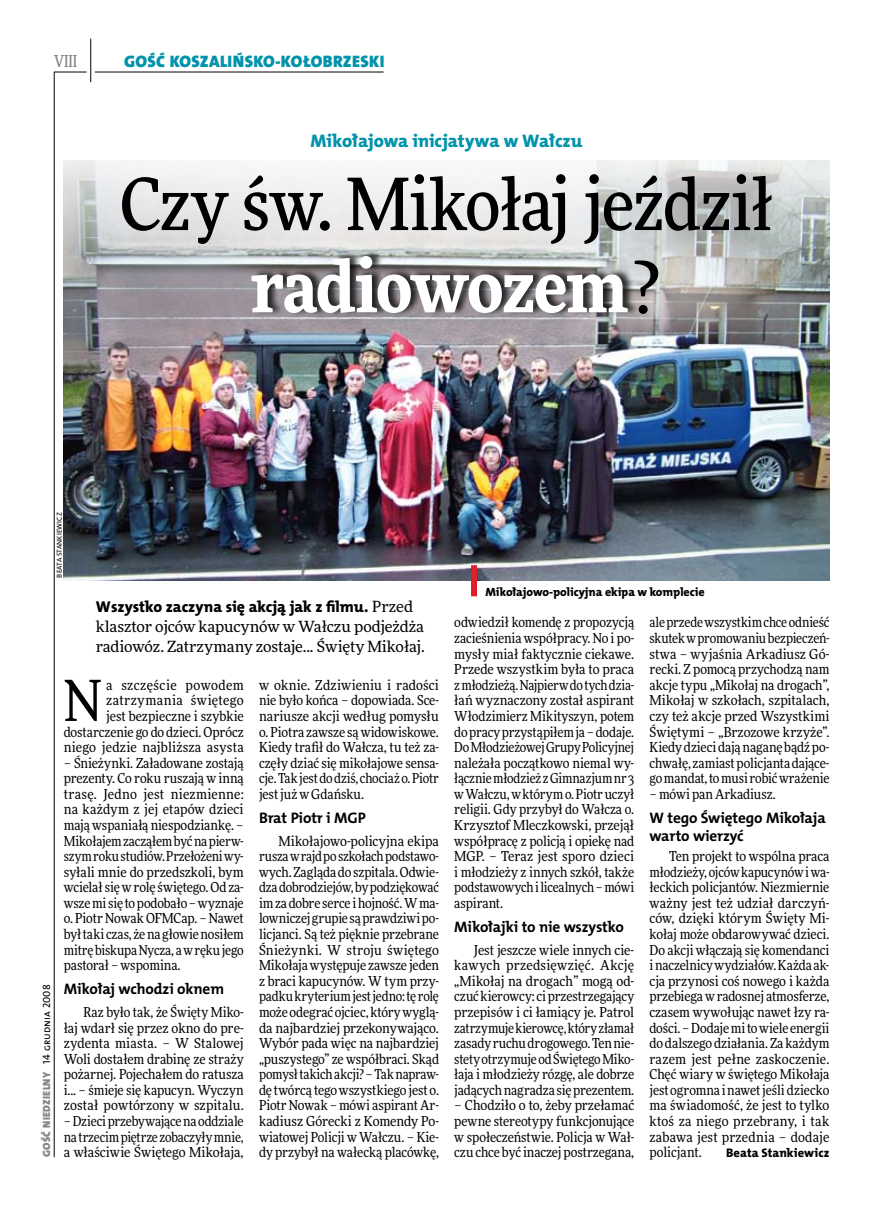
<style>
.page{position:relative;width:872px;height:1221px;background:#fff}
.page>*{position:absolute;margin:0;border:0;box-sizing:border-box;transform-origin:0 0}
.t1{font:500 72px "Freeday Narrow";letter-spacing:-.02em;color:#000}
.t2{font:900 72px "Freeday Narrow";letter-spacing:-.02em;color:#fff}
.t3{font:56.7px "Freeday Narrow News";color:#000}
.t4{font:18.3px "The Mix HP8 Ex Bld";letter-spacing:.005em;color:#0093aa}
.t5{font:16.65px "The Mix HP9 Blk";letter-spacing:.02em;color:#0093aa}
.t6{font:500 16.5px "Freeday Narrow";color:#858486;scale:.9 1}
.t7{font:15.75px "The Mix HP8 Ex Bld";letter-spacing:-.005em;color:#000}
.t8{font:15.45px/20.4px "Freeday News";letter-spacing:-.01em;color:#000}
.t9{font:15.3px/17.7px "The Mix HP7 Bld";letter-spacing:-.01em;color:#000}
.t10{font:13.8px/15.6px "Freeday Narrow News";letter-spacing:-.005em;color:#000;text-align:justify}
.t11{font:12.45px "The Mix HP8 Ex Bld";letter-spacing:.005em;color:#000}
.t12{font:12px "The Mix HP8 Ex Bld";letter-spacing:-.005em;color:#000}
.t13{font:10.5px "The Mix HP9 Blk";letter-spacing:.025em;color:#858486}
.t14{font:7.2px "The Mix HP5 Plain";letter-spacing:.005em;color:#000}
.s1{font-weight:500;color:#000}
.s2{font-family:"The Mix HP5 Plain";color:#000}
.s3{font-family:"Freeday News";font-size:15.45px}
</style>
<div class="page">
<hr style="left:54px;top:72px;width:1px;height:1085px;background:#000">
<hr style="left:90px;top:39px;width:1px;height:43px;background:#000">
<hr style="left:54px;top:72px;width:33px;height:1px;background:#000">
<hr style="left:95px;top:72px;width:289px;height:1px;background:#000">
<img style="left:64px;top:160px;width:765px;height:420px">
<div style="left:471px;top:565px;width:6px;height:31px;background:#df1f2a"></div>
<div style="left:252px;top:249px;width:489px;height:106px;background:#000;opacity:.75"></div>
<p class="t6" style="left:54px;top:50px;width:27px">VIII</p>
<p class="t5" style="left:124px;top:50px;width:262px">GOŚĆ KOSZALIŃSKO-KOŁOBRZESKI</p>
<h3 class="t4" style="left:310px;top:129px;width:273px">Mikołajowa inicjatywa w Wałczu</h3>
<h1 class="t1" style="left:120px;top:159px;width:654px">Czy św. Mikołaj jeździł</h1>
<p class="t14" style="left:55px;top:577px;width:67px;rotate:-90deg">beata stankiewicz</p>
<h1 class="t2" style="left:250px;top:239px;width:410px">radiowozem<span class="s1">?</span></h1>
<p class="t13" style="left:40px;top:1156px;width:174px;rotate:-90deg">GOŚĆ NIEDZIELNY <span class="s2">14 grudnia 2008</span></p>
<p class="t7" style="left:96px;top:596px;width:318px">Wszystko zaczyna się akcją jak z filmu. <span class="s3">Przed</span></p>
<p class="t8" style="left:96px;top:616px;width:330px">klasztor ojców kapucynów w Wałczu podjeżdża radiowóz. Zatrzymany zostaje... Święty Mikołaj.</p>
<p class="t10" style="left:64px;top:677px;width:181px;text-align:right">a szczęście powodem zatrzymania świętego<br>jest bezpieczne i szybkie dostarczenie go do dzieci. Oprócz niego jedzie najbliższa asysta</p>
<p class="t10" style="left:64px;top:754px;width:181px">– Śnieżynki. Załadowane zostają prezenty. Co roku ruszają w inną trasę. Jedno jest niezmienne: na każdym z jej etapów dzieci mają wspaniałą niespodziankę. – Mikołajem zacząłem być napierw&shy;szym roku studiów. Przełożeni wy&shy;syłali mnie do przedszkoli, bym wcielał się w rolę świętego. Od za&shy;wsze misię topodobało – wyznaje o. Piotr Nowak OFMCap. – Nawet był taki czas, żena głowie nosiłem mitrę biskupa Nycza, awręku jego pastorał – wspomina.</p>
<p class="t9" style="left:64px;top:980px;width:162px">Mikołaj wchodzi oknem</p>
<p class="t10" style="left:64px;top:1004px;width:181px;text-indent:20px">Raz było tak, że Święty Miko&shy;łaj wdarł się przez okno do pre&shy;zydenta miasta. – W Stalowej Woli dostałem drabinę ze straży pożarnej. Pojechałem do ratusza i... – śmieje się kapucyn. Wyczyn został powtórzony w szpitalu.</p>
<p class="t10" style="left:64px;top:1112px;width:181px">– Dzieci przebywające naoddziale natrzecim piętrze zobaczyły mnie, a właściwie Świętego Mikołaja,</p>
<h2 class="t3" style="left:64px;top:665px;width:40px">N</h2>
<p class="t10" style="left:259px;top:677px;width:181px">w oknie. Zdziwieniu i radości nie było końca – dopowiada. Sce&shy;nariusze akcji według pomysłu o. Piotra zawsze są widowiskowe.<br>Kiedy trafił do Wałcza, tu też za&shy;częły dziać się mikołajowe sensa&shy;cje. Tak jestdodziś, chociaż o. Piotr jestjuż w Gdańsku.</p>
<p class="t9" style="left:259px;top:809px;width:108px">Brat Piotr i MGP</p>
<p class="t10" style="left:259px;top:832px;width:181px;text-indent:20px">Mikołajowo-policyjna ekipa rusza wrajd poszkołach podstawo&shy;wych. Zagląda do szpitala. Odwie&shy;dza dobrodziejów, by podziękować im zadobre serce ihojność. Wma&shy;lowniczej grupie sąprawdziwi po&shy;licjanci. Są też pięknie przebrane Śnieżynki. W stroju świętego Mikołaja występuje zawsze jeden z braci kapucynów. W tym przy&shy;padku kryterium jestjedno: tę rolę może odegrać ojciec, który wyglą&shy;da najbardziej przekonywająco.<br>Wybór pada więc na najbardziej „puszystego” ze współbraci. Skąd pomysł takich akcji? – Tak napraw&shy;dę twórcą tego wszystkiego jest o.<br>Piotr Nowak – mówi aspirant Ar&shy;kadiusz Górecki z Komendy Po&shy;wiatowej Policji w Wałczu. – Kie&shy;dy przybył na wałecką placówkę,</p>
<p class="t12" style="left:485px;top:584px;width:221px">Mikołajowo-policyjna ekipa w komplecie</p>
<p class="t10" style="left:454px;top:614px;width:181px">odwiedził komendę z propozycją zacieśnienia współpracy. No i po&shy;mysły miał faktycznie ciekawe.<br>Przede wszystkim była to praca zmłodzieżą. Najpierw dotych dzia&shy;łań wyznaczony został aspirant Włodzimierz Mikityszyn, potem dopracy przystąpiłem ja– dodaje.<br>DoMłodzieżowej Grupy Policyjnej należała początkowo niemal wy&shy;łącznie młodzież zGimnazjum nr 3 wWałczu, wktórym o. Piotr uczył religii. Gdy przybył do Wałcza o.<br>Krzysztof Mleczkowski, przejął współpracę z policją i opiekę nad MGP. – Teraz jest sporo dzieci i młodzieży z innych szkół, także podstawowych ilicealnych – mówi aspirant.</p>
<p class="t9" style="left:454px;top:918px;width:171px">Mikołajki to nie wszystko</p>
<p class="t10" style="left:454px;top:941px;width:181px;text-indent:20px">Jest jeszcze wiele innych cie&shy;kawych przedsięwzięć. Akcję „Mikołaj na drogach” mogą od&shy;czuć kierowcy: ci przestrzegający przepisów i ci łamiący je. Patrol zatrzymuje kierowcę, który złamał zasady ruchu drogowego. Ten nie&shy;stety otrzymuje odŚwiętego Miko&shy;łaja i młodzieży rózgę, ale dobrze jadących nagradza się prezentem.</p>
<p class="t10" style="left:454px;top:1097px;width:181px">– Chodziło o to, żeby przełamać pewne stereotypy funkcjonujące w społeczeństwie. Policja w Wał&shy;czu chce być inaczej postrzegana,</p>
<p class="t10" style="left:649px;top:614px;width:181px">aleprzede wszystkim chce odnieść skutek wpromowaniu bezpieczeń&shy;stwa – wyjaśnia Arkadiusz Gó&shy;recki. Z pomocą przychodzą nam akcje typu „Mikołaj na drogach”, Mikołaj w szkołach, szpitalach, czy też akcje przed Wszystkimi Świętymi – „Brzozowe krzyże”.<br>Kiedy dzieci dają naganę bądź po&shy;chwałę, zamiast policjanta dające&shy;go mandat, tomusi robić wrażenie</p>
<p class="t10" style="left:649px;top:786px;width:128px">– mówi pan Arkadiusz.</p>
<p class="t9" style="left:649px;top:809px;width:178px">W tego Świętego Mikołaja warto wierzyć</p>
<p class="t10" style="left:649px;top:848px;width:181px;text-indent:20px">Ten projekt to wspólna praca młodzieży, ojców kapucynów iwa&shy;łeckich policjantów. Niezmiernie ważny jest też udział darczyń&shy;ców, dzięki którym Święty Mi&shy;kołaj może obdarowywać dzieci.<br>Do akcji włączają się komendanci inaczelnicy wydziałów. Każda ak&shy;cja przynosi coś nowego i każda przebiega w radosnej atmosferze, czasem wywołując nawet łzy ra&shy;dości. – Dodaje mitowiele energii do dalszego działania. Za każdym razem jest pełne zaskoczenie.<br>Chęć wiary w świętego Mikołaja jest ogromna inawet jeśli dziecko ma świadomość, że jest to tylko ktoś za niego przebrany, i tak zabawa jest przednia – dodaje policjant.</p>
<p class="t11" style="left:726px;top:1144px;width:105px">Beata Stankiewicz</p>
</div>
